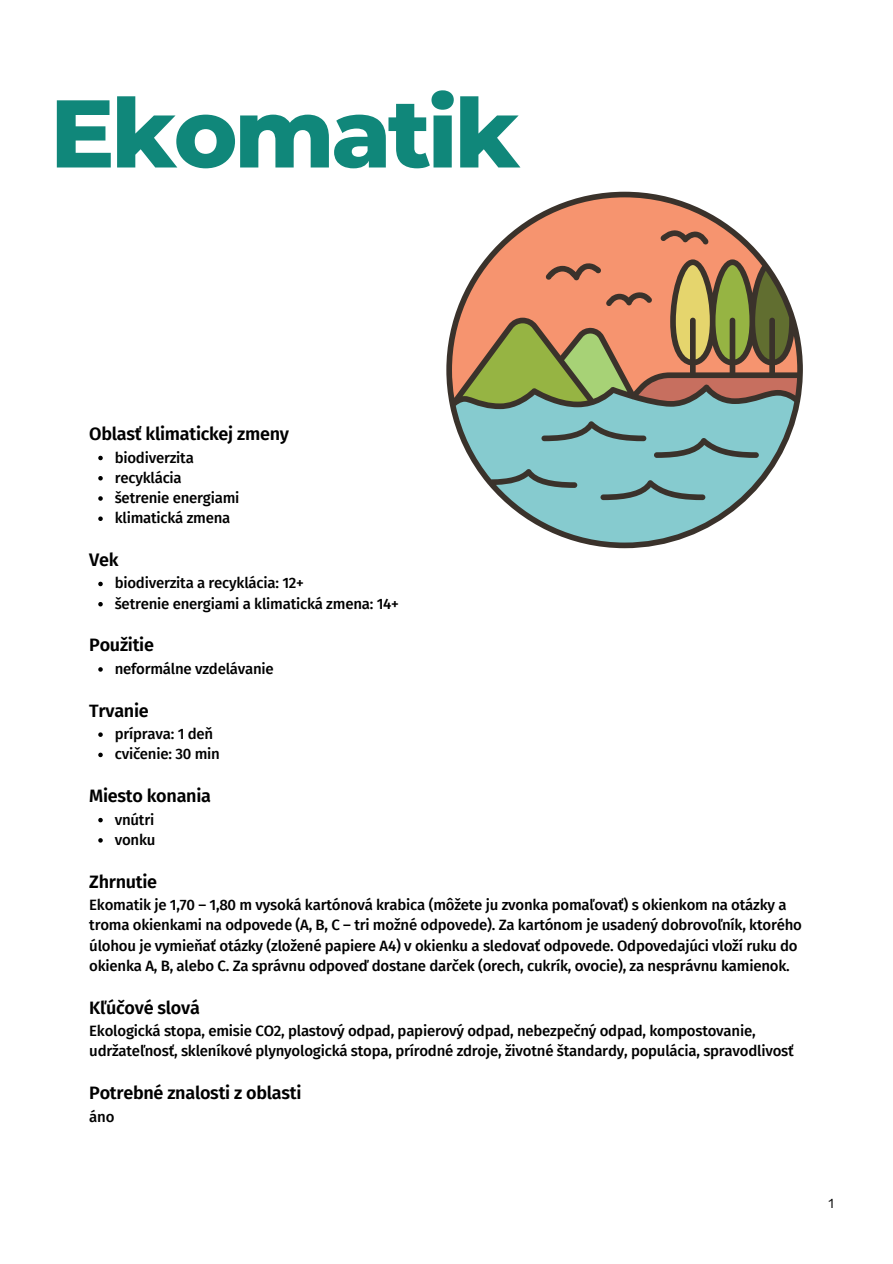
<style>
.page{position:relative;width:893px;height:1264px;background:#fff}
.page>*{position:absolute;margin:0;border:0;box-sizing:border-box;transform-origin:0 0}
.t1{font:800 95.85px "Montserrat";letter-spacing:-.035em;color:#10877a}
.t2{font:600 18px "Fira Sans";letter-spacing:-.015em;color:#000}
.t3{font:500 15px/20.2px "Fira Sans";letter-spacing:-.015em;color:#000}
.t4{font:12px "Open Sauce One";color:#000}
</style>
<div class="page">
<svg style="left:98px;top:456px;width:5px;height:4px"></svg>
<svg style="left:98px;top:476px;width:5px;height:4px"></svg>
<svg style="left:98px;top:496px;width:5px;height:5px"></svg>
<svg style="left:98px;top:516px;width:5px;height:5px"></svg>
<svg style="left:98px;top:581px;width:5px;height:5px"></svg>
<svg style="left:98px;top:602px;width:5px;height:4px"></svg>
<svg style="left:98px;top:667px;width:5px;height:4px"></svg>
<svg style="left:98px;top:732px;width:5px;height:5px"></svg>
<svg style="left:98px;top:752px;width:5px;height:5px"></svg>
<svg style="left:98px;top:817px;width:5px;height:5px"></svg>
<svg style="left:98px;top:838px;width:5px;height:4px"></svg>
<svg style="left:446px;top:192px;width:356px;height:356px"></svg>
<svg style="left:452px;top:261px;width:348px;height:145px;background:#b28c5f"></svg>
<svg style="left:660px;top:230px;width:48px;height:14px"></svg>
<svg style="left:600px;top:480px;width:105px;height:20px;background:#6f9d9e"></svg>
<svg style="left:541px;top:421px;width:105px;height:20px;background:#6f9d9e"></svg>
<svg style="left:654px;top:438px;width:104px;height:20px;background:#6f9d9d"></svg>
<h1 class="t1" style="left:50px;top:75px;width:471px">Ekomatik</h1>
<p class="t2" style="left:89px;top:423px;width:201px">Oblasť klimatickej zmeny</p>
<p class="t3" style="left:115px;top:447px;width:126px">biodiverzita recyklácia šetrenie energiami klimatická zmena</p>
<p class="t2" style="left:89px;top:549px;width:31px">Vek</p>
<p class="t3" style="left:115px;top:573px;width:286px">biodiverzita a recyklácia: 12+<br>šetrenie energiami a klimatická zmena: 14+</p>
<p class="t2" style="left:89px;top:634px;width:66px">Použitie</p>
<p class="t3" style="left:115px;top:658px;width:161px">neformálne vzdelávanie</p>
<p class="t2" style="left:89px;top:699px;width:61px">Trvanie</p>
<p class="t3" style="left:115px;top:724px;width:107px">príprava: 1 deň cvičenie: 30 min</p>
<p class="t2" style="left:89px;top:785px;width:123px">Miesto konania</p>
<p class="t3" style="left:115px;top:809px;width:42px">vnútri vonku</p>
<p class="t2" style="left:89px;top:870px;width:69px">Zhrnutie</p>
<p class="t3" style="left:89px;top:895px;width:714px">Ekomatik je 1,70 – 1,80 m vysoká kartónová krabica (môžete ju zvonka pomaľovať) s okienkom na otázky a troma okienkami na odpovede (A, B, C – tri možné odpovede). Za kartónom je usadený dobrovoľník, ktorého úlohou je vymieňať otázky (zložené papiere A4) v okienku a sledovať odpovede. Odpovedajúci vloží ruku do okienka A, B, alebo C. Za správnu odpoveď dostane darček (orech, cukrík, ovocie), za nesprávnu kamienok.</p>
<p class="t2" style="left:89px;top:996px;width:112px">Kľúčové slová</p>
<p class="t3" style="left:89px;top:1020px;width:706px">Ekologická stopa, emisie CO2, plastový odpad, papierový odpad, nebezpečný odpad, kompostovanie, udržateľnosť, skleníkové plynyologická stopa, prírodné zdroje, životné štandardy, populácia, spravodlivosť</p>
<p class="t2" style="left:89px;top:1082px;width:214px">Potrebné znalosti z oblasti</p>
<p class="t3" style="left:89px;top:1106px;width:27px">áno</p>
<p class="t4" style="left:828px;top:1196px;width:7px">1</p>
</div>
